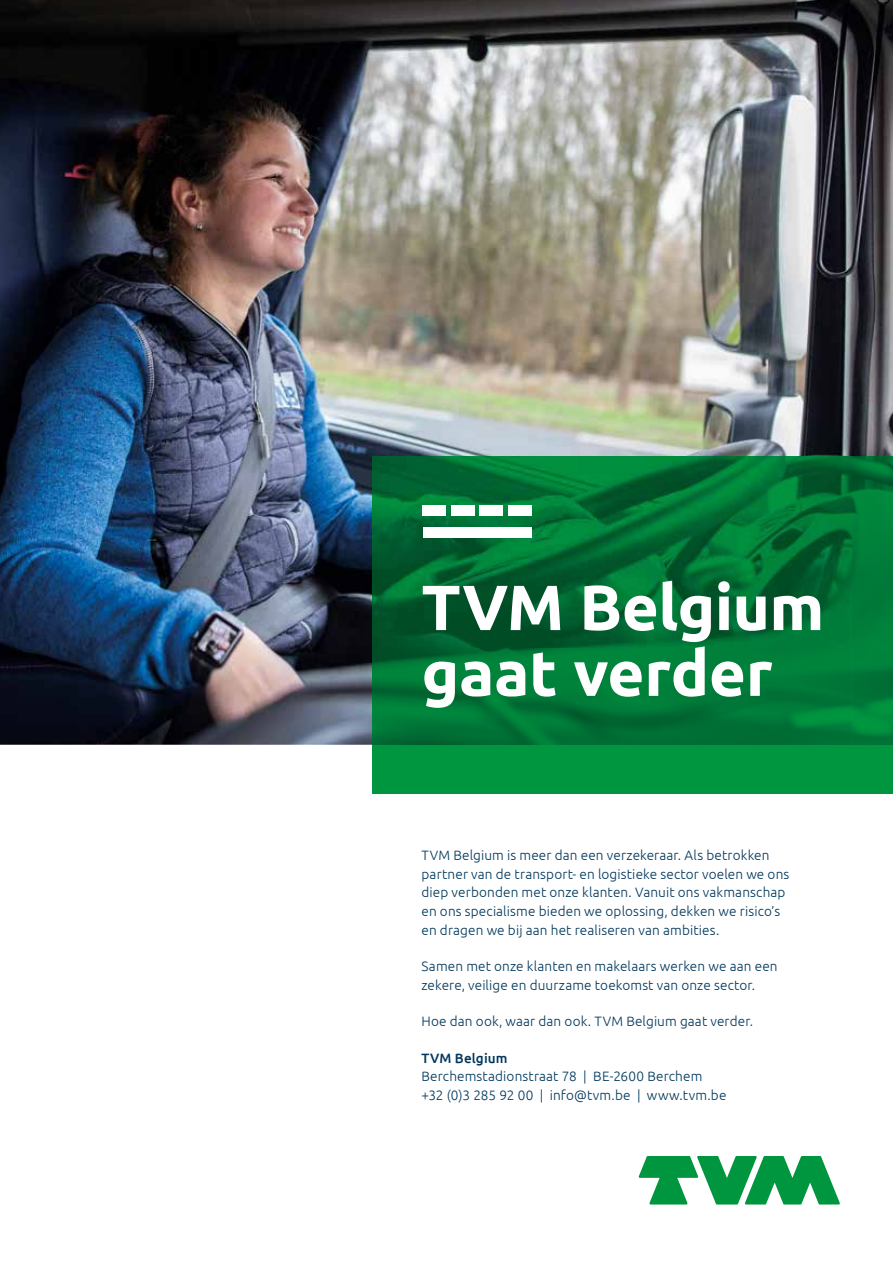
<style>
.page{position:relative;width:893px;height:1263px;background:#fff}
.page>*{position:absolute;margin:0;border:0;box-sizing:border-box;transform-origin:0 0}
.t1{font:700 63.75px/65.8px "Ubuntu";letter-spacing:-.01em;color:#fff}
.t2{font:300 13.5px/18.8px "Ubuntu";letter-spacing:.01em;color:#00375b}
.t3{font:500 13.5px "Ubuntu";letter-spacing:.01em;color:#00375b}
</style>
<div class="page">
<img style="left:0;top:0;width:893px;height:745px">
<svg style="left:638px;top:1156px;width:202px;height:48px"></svg>
<div style="left:372px;top:745px;width:521px;height:49px;background:#00963f"></div>
<img style="left:372px;top:457px;width:521px;height:288px">
<div style="left:423px;top:527px;width:109px;height:11px;background:#fff"></div>
<div style="left:423px;top:505px;width:23px;height:11px;background:#fff"></div>
<div style="left:451px;top:505px;width:23px;height:11px;background:#fff"></div>
<div style="left:480px;top:505px;width:23px;height:11px;background:#fff"></div>
<div style="left:509px;top:505px;width:23px;height:11px;background:#fff"></div>
<svg style="left:0;top:0;width:5px;height:3px"></svg>
<svg style="left:888px;top:0;width:5px;height:3px"></svg>
<h1 class="t1" style="left:421px;top:573px;width:404px">TVM Belgium gaat verder</h1>
<p class="t2" style="left:421px;top:845px;width:369px">TVM Belgium is meer dan een verzekeraar. Als betrokken partner van de transport- en logistieke sector voelen we ons diep verbonden met onze klanten. Vanuit ons vakmanschap en ons specialisme bieden we oplossing, dekken we risico’s en dragen we bij aan het realiseren van ambities.</p>
<p class="t2" style="left:421px;top:957px;width:358px">Samen met onze klanten en makelaars werken we aan een zekere, veilige en duurzame toekomst van onze sector.</p>
<p class="t2" style="left:421px;top:1012px;width:333px">Hoe dan ook, waar dan ook. TVM Belgium gaat verder.</p>
<p class="t3" style="left:421px;top:1049px;width:88px">TVM Belgium</p>
<p class="t2" style="left:421px;top:1067px;width:306px">Berchemstadionstraat 78 | BE-2600 Berchem +32 (0)3 285 92 00 | info@tvm.be | www.tvm.be</p>
</div>
